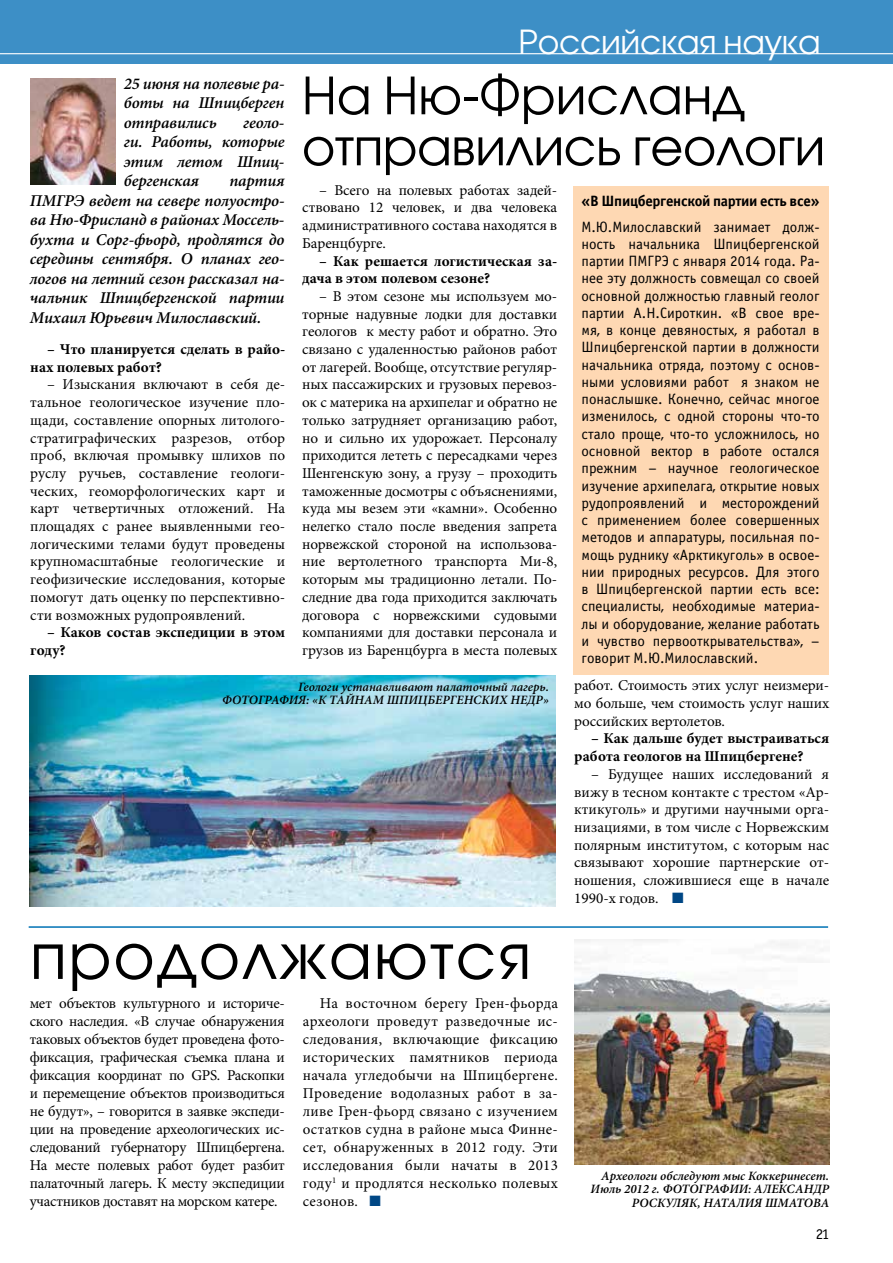
<style>
.page{position:relative;width:893px;height:1263px;background:#fff}
.page>*{position:absolute;margin:0;border:0;box-sizing:border-box;transform-origin:0 0}
.t1{font:63px "Avant Garde Gothic Book ITC";letter-spacing:.03em;color:#000}
.t2{font:51px/51px "Avant Garde Gothic Book ITC";letter-spacing:-.01em;color:#000}
.t3{font:33px "Avant Garde Gothic Book ITC";color:#fff}
.t4{font:italic 600 16.5px/19.5px "Minion Pro";letter-spacing:-.01em;color:#000;text-align:justify}
.t5{font:15px/17.7px "Minion Pro";letter-spacing:-.005em;color:#000;text-align:justify}
.t6{font:15px/17.2px "Officina Sans Book ITC";color:#000;text-align:justify}
.t7{font:700 15px/17.7px "Minion Pro";color:#000}
.t8{font:15px "Officina Sans Bold ITC";letter-spacing:-.02em;color:#000}
.t9{font:italic 600 12.75px/13.5px "Minion Pro";color:#000;text-align:right}
.s1{color:#004785}
</style>
<div class="page">
<div style="left:0;top:0;width:893px;height:63px;background:#3d8fc6"></div>
<hr style="left:0;top:53px;width:893px;height:1px;background:#fff">
<img style="left:30px;top:78px;width:85px;height:106px">
<img style="left:30px;top:675px;width:525px;height:232px">
<img style="left:575px;top:939px;width:254px;height:225px">
<hr style="left:29px;top:926px;width:799px;height:2px;background:#0072b5">
<div style="left:573px;top:187px;width:255px;height:488px;background:#fed8b3"></div>
<p class="t4" style="left:124px;top:73px;width:162px">25 июня на полевые ра&shy;боты на Шпицберген отправились</p>
<p class="t4" style="left:124px;top:112px;width:162px;text-indent:119px">геоло&shy;ги. Работы, которые этим летом Шпиц&shy;бергенская</p>
<p class="t4" style="left:30px;top:171px;width:256px;text-indent:200px">партия ПМГРЭ ведет на севере полуостро&shy;ва Ню-Фрисланд в районах Моссель&shy;бухта и Сорг-фьорд, продлятся до середины сентября. О планах гео&shy;логов на летний сезон рассказал на&shy;чальник Шпицбергенской партии Михаил Юрьевич Милославский.</p>
<p class="t7" style="left:30px;top:340px;width:256px;text-indent:17px">– Что планируется сделать в райо&shy;нах полевых работ?</p>
<p class="t5" style="left:30px;top:376px;width:256px;text-indent:17px">– Изыскания включают в себя де&shy;тальное геологическое изучение пло&shy;щади, составление опорных литолого&shy;стратиграфических разрезов, отбор проб, включая промывку шлихов по руслу ручьев, составление геологи&shy;ческих, геоморфологических карт и карт четвертичных отложений. На площадях с ранее выявленными гео&shy;логическими телами будут проведены крупномасштабные геологические и геофизические исследования, которые помогут дать оценку по перспективно&shy;сти возможных рудопроявлений.</p>
<p class="t7" style="left:30px;top:623px;width:256px;text-indent:17px">– Каков состав экспедиции в этом году?</p>
<h3 class="t3" style="left:518px;top:22px;width:304px">Российская наука</h3>
<h2 class="t2" style="left:302px;top:70px;width:525px">На Ню-Фрисланд отправились геологи</h2>
<p class="t5" style="left:302px;top:181px;width:256px;text-indent:17px">– Всего на полевых работах задей&shy;ствовано 12 человек, и два человека административного состава находятся в Баренцбурге.</p>
<p class="t7" style="left:302px;top:252px;width:256px;text-indent:17px">– Как решается логистическая за&shy;дача в этом полевом сезоне?</p>
<p class="t5" style="left:302px;top:287px;width:256px;text-indent:17px">– В этом сезоне мы используем мо&shy;торные надувные лодки для доставки геологов к месту работ и обратно. Это связано с удаленностью районов работ от лагерей. Вообще, отсутствие регуляр&shy;ных пассажирских и грузовых перевоз&shy;ок с материка на архипелаг и обратно не только затрудняет организацию работ, но и сильно их удорожает. Персоналу приходится лететь с пересадками через Шенгенскую зону, а грузу – проходить таможенные досмотры с объяснениями, куда мы везем эти «камни». Особенно нелегко стало после введения запрета норвежской стороной на использова&shy;ние вертолетного транспорта Ми-8, которым мы традиционно летали. По&shy;следние два года приходится заключать договора с норвежскими судовыми компаниями для доставки персонала и грузов из Баренцбурга в места полевых</p>
<p class="t8" style="left:581px;top:192px;width:240px">«В Шпицбергенской партии есть все»</p>
<p class="t6" style="left:581px;top:218px;width:240px">М.Ю.Милославский занимает долж&shy;ность начальника Шпицбергенской партии ПМГРЭ с января 2014 года. Ра&shy;нее эту должность совмещал со своей основной должностью главный геолог партии А.Н.Сироткин. «В свое вре&shy;мя, в конце девяностых, я работал в Шпицбергенской партии в должности начальника отряда, поэтому с основ&shy;ными условиями работ я знаком не понаслышке. Конечно, сейчас многое изменилось, с одной стороны что-то стало проще, что-то усложнилось, но основной вектор в работе остался прежним – научное геологическое изучение архипелага, открытие новых рудопроявлений и месторождений с применением более совершенных методов и аппаратуры, посильная по&shy;мощь руднику «Арктикуголь» в освое&shy;нии природных ресурсов. Для этого в Шпицбергенской партии есть все: специалисты, необходимые материа&shy;лы и оборудование, желание работать и чувство первооткрывательства», – говорит М.Ю.Милославский.</p>
<p class="t9" style="left:222px;top:680px;width:328px">Геологи устанавливают палаточный лагерь.<br>ФОТОГРАФИЯ: «К ТАЙНАМ ШПИЦБЕРГЕНСКИХ НЕДР»</p>
<h1 class="t1" style="left:30px;top:918px;width:502px">продолжаются</h1>
<p class="t5" style="left:30px;top:994px;width:257px">мет объектов культурного и историче&shy;ского наследия. «В случае обнаружения таковых объектов будет проведена фото&shy;фиксация, графическая съемка плана и фиксация координат по GPS. Раскопки и перемещение объектов производиться не будут», – говорится в заявке экспеди&shy;ции на проведение археологических ис&shy;следований губернатору Шпицбергена.<br>На месте полевых работ будет разбит палаточный лагерь. К месту экспедиции участников доставят на морском катере.</p>
<p class="t5" style="left:303px;top:994px;width:257px;text-indent:17px">На восточном берегу Грен-фьорда археологи проведут разведочные ис&shy;следования, включающие фиксацию исторических памятников периода начала угледобычи на Шпицбергене.<br>Проведение водолазных работ в за&shy;ливе Грен-фьорд связано с изучением остатков судна в районе мыса Финне&shy;сет, обнаруженных в 2012 году. Эти исследования были начаты в 2013 году<sup>1</sup> и продлятся несколько полевых сезонов. <span class="s1">■</span></p>
<p class="t5" style="left:574px;top:677px;width:256px">работ. Стоимость этих услуг неизмери&shy;мо больше, чем стоимость услуг наших российских вертолетов.</p>
<p class="t7" style="left:574px;top:730px;width:256px;text-indent:17px">– Как дальше будет выстраиваться работа геологов на Шпицбергене?</p>
<p class="t5" style="left:574px;top:765px;width:256px;text-indent:17px">– Будущее наших исследований я вижу в тесном контакте с трестом «Ар&shy;ктикуголь» и другими научными орга&shy;низациями, в том числе с Норвежским полярным институтом, с которым нас связывают хорошие партнерские от&shy;ношения, сложившиеся еще в начале 1990-х годов. <span class="s1">■</span></p>
<p class="t9" style="left:591px;top:1168px;width:240px">Археологи обследуют мыс Коккеринесет.<br>Июль 2012 г. ФОТОГРАФИИ: АЛЕКСАНДР<br>РОСКУЛЯК, НАТАЛИЯ ШМАТОВА</p>
<p class="t6" style="left:816px;top:1225px;width:15px">21</p>
</div>
